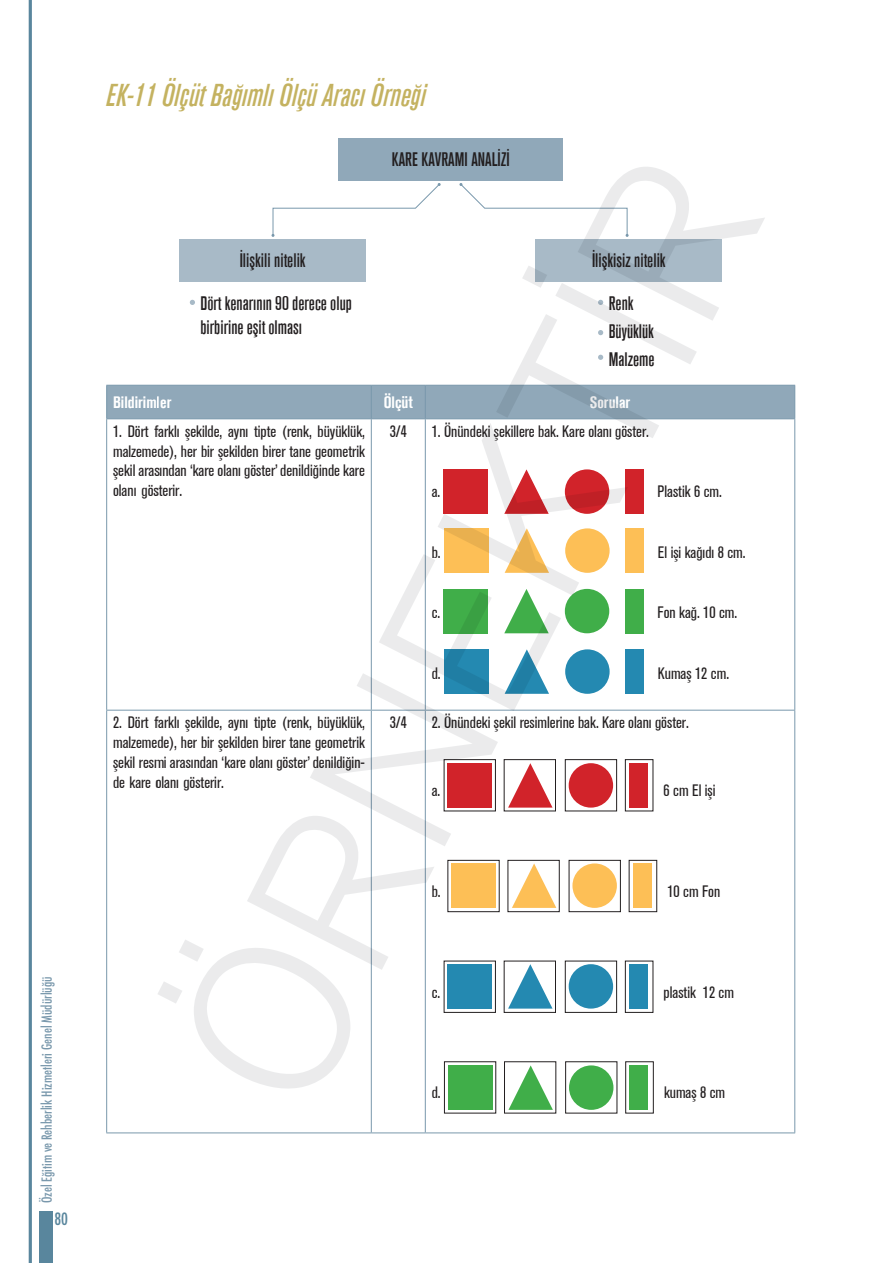
<style>
.page{position:relative;width:893px;height:1263px;background:#fff}
.page>*{position:absolute;margin:0;border:0;box-sizing:border-box;transform-origin:0 0}
.t1{font:italic 500 condensed 31.5px "Akzidenz Grotesk BQ";color:#c4b260}
.t2{font:500 condensed 19.5px/27.8px "Akzidenz Grotesk BQ";color:#231f20}
.t3{font:condensed 16.5px/19.8px "Akzidenz Grotesk BQ";color:#231f20;text-align:justify}
.t4{font:700 condensed 16.5px "Akzidenz Grotesk BQ";color:#fff}
.t5{font:500 condensed 16.5px "Futura";color:#59869d}
.t6{font:500 condensed 13.5px "Futura";color:#7998ac}
</style>
<div class="page">
<div style="left:39px;top:1211px;width:14px;height:52px;background:#59869d"></div>
<hr style="left:29px;top:0;width:3px;height:1263px;background:#59869d">
<div style="left:107px;top:386px;width:687px;height:32px;background:#90a8b9"></div>
<hr style="left:106px;top:419px;width:1px;height:291px;background:#7998ac">
<hr style="left:794px;top:419px;width:1px;height:291px;background:#7998ac">
<hr style="left:106px;top:710px;width:265px;height:1px;background:#7998ac">
<hr style="left:106px;top:710px;width:1px;height:422px;background:#7998ac">
<hr style="left:371px;top:710px;width:1px;height:422px;background:#7998ac">
<hr style="left:425px;top:710px;width:370px;height:1px;background:#7998ac">
<hr style="left:425px;top:710px;width:1px;height:422px;background:#7998ac">
<hr style="left:794px;top:710px;width:1px;height:422px;background:#7998ac">
<hr style="left:106px;top:1132px;width:265px;height:1px;background:#7998ac">
<hr style="left:371px;top:1132px;width:54px;height:1px;background:#7998ac">
<hr style="left:425px;top:1132px;width:370px;height:1px;background:#7998ac">
<hr style="left:106px;top:386px;width:1px;height:32px;background:#7998ac">
<hr style="left:106px;top:385px;width:265px;height:1px;background:#7998ac">
<hr style="left:425px;top:385px;width:370px;height:1px;background:#7998ac">
<hr style="left:794px;top:386px;width:1px;height:32px;background:#7998ac">
<hr style="left:106px;top:418px;width:265px;height:1px;background:#7998ac">
<hr style="left:425px;top:418px;width:370px;height:1px;background:#7998ac">
<div style="left:448px;top:1065px;width:44px;height:45px;background:#40ae49"></div>
<div style="left:630px;top:1065px;width:18px;height:45px;background:#40ae49"></div>
<div style="left:569px;top:1065px;width:44px;height:45px;background:#40ae49;border-radius:50%"></div>
<svg style="left:508px;top:1089px;width:45px;height:21px"></svg>
<div style="left:625px;top:1061px;width:29px;height:52px;border:1px solid #231f20"></div>
<div style="left:339px;top:138px;width:224px;height:42px;background:#90a8b9"></div>
<svg style="left:157px;top:165px;width:608px;height:924px"></svg>
<p class="t6" style="left:38px;top:1203px;width:229px;rotate:-90deg">Özel Eğitim ve Rehberlik Hizmetleri Genel Müdürlüğü</p>
<p class="t5" style="left:54px;top:1208px;width:15px">80</p>
<h1 class="t1" style="left:106px;top:77px;width:321px">EK-11 Ölçüt Bağımlı Ölçü Aracı Örneği</h1>
<p class="t2" style="left:392px;top:145px;width:119px">KARE KAVRAMI ANALİZİ</p>
<p class="t2" style="left:240px;top:246px;width:67px">İlişkili nitelik</p>
<p class="t2" style="left:592px;top:246px;width:75px">İlişkisiz nitelik</p>
<p class="t2" style="left:200px;top:291px;width:153px;line-height:24px">Dört kenarının 90 derece olup birbirine eşit olması</p>
<p class="t2" style="left:609px;top:289px;width:47px">Renk<br>Büyüklük<br>Malzeme</p>
<p class="t4" style="left:113px;top:393px;width:60px">Bildirimler</p>
<p class="t4" style="left:384px;top:393px;width:31px">Ölçüt</p>
<p class="t4" style="left:590px;top:393px;width:42px">Sorular</p>
<p class="t3" style="left:113px;top:421px;width:253px">1. Dört farklı şekilde, aynı tipte (renk, büyüklük, malzemede), her bir şekilden birer tane geometrik şekil arasından ‘kare olanı göster’ denildiğinde kare olanı gösterir.</p>
<p class="t3" style="left:390px;top:421px;width:19px">3/4</p>
<p class="t3" style="left:432px;top:421px;width:219px">1. Önündeki şekillere bak. Kare olanı göster.</p>
<p class="t3" style="left:432px;top:482px;width:10px">a.</p>
<p class="t3" style="left:658px;top:482px;width:66px">Plastik 6 cm.</p>
<p class="t3" style="left:432px;top:542px;width:10px">b.</p>
<p class="t3" style="left:658px;top:542px;width:89px">El işi kağıdı 8 cm.</p>
<p class="t3" style="left:432px;top:603px;width:10px">c.</p>
<p class="t3" style="left:658px;top:603px;width:81px">Fon kağ. 10 cm.</p>
<p class="t3" style="left:432px;top:663px;width:10px">d.</p>
<p class="t3" style="left:658px;top:663px;width:73px">Kumaş 12 cm.</p>
<p class="t3" style="left:113px;top:713px;width:253px">2. Dört farklı şekilde, aynı tipte (renk, büyüklük, malzemede), her bir şekilden birer tane geometrik şekil resmi arasından ‘kare olanı göster’ denildiğin&shy;de kare olanı gösterir.</p>
<p class="t3" style="left:390px;top:713px;width:19px">3/4</p>
<p class="t3" style="left:432px;top:713px;width:259px">2. Önündeki şekil resimlerine bak. Kare olanı göster.</p>
<p class="t3" style="left:432px;top:781px;width:10px">a.</p>
<p class="t3" style="left:664px;top:781px;width:53px">6 cm El işi</p>
<p class="t3" style="left:432px;top:882px;width:10px">b.</p>
<p class="t3" style="left:667px;top:882px;width:54px">10 cm Fon</p>
<p class="t3" style="left:432px;top:982px;width:10px">c.</p>
<p class="t3" style="left:664px;top:982px;width:72px">plastik 12 cm</p>
<p class="t3" style="left:432px;top:1083px;width:10px">d.</p>
<p class="t3" style="left:664px;top:1083px;width:63px">kumaş 8 cm</p>
</div>
